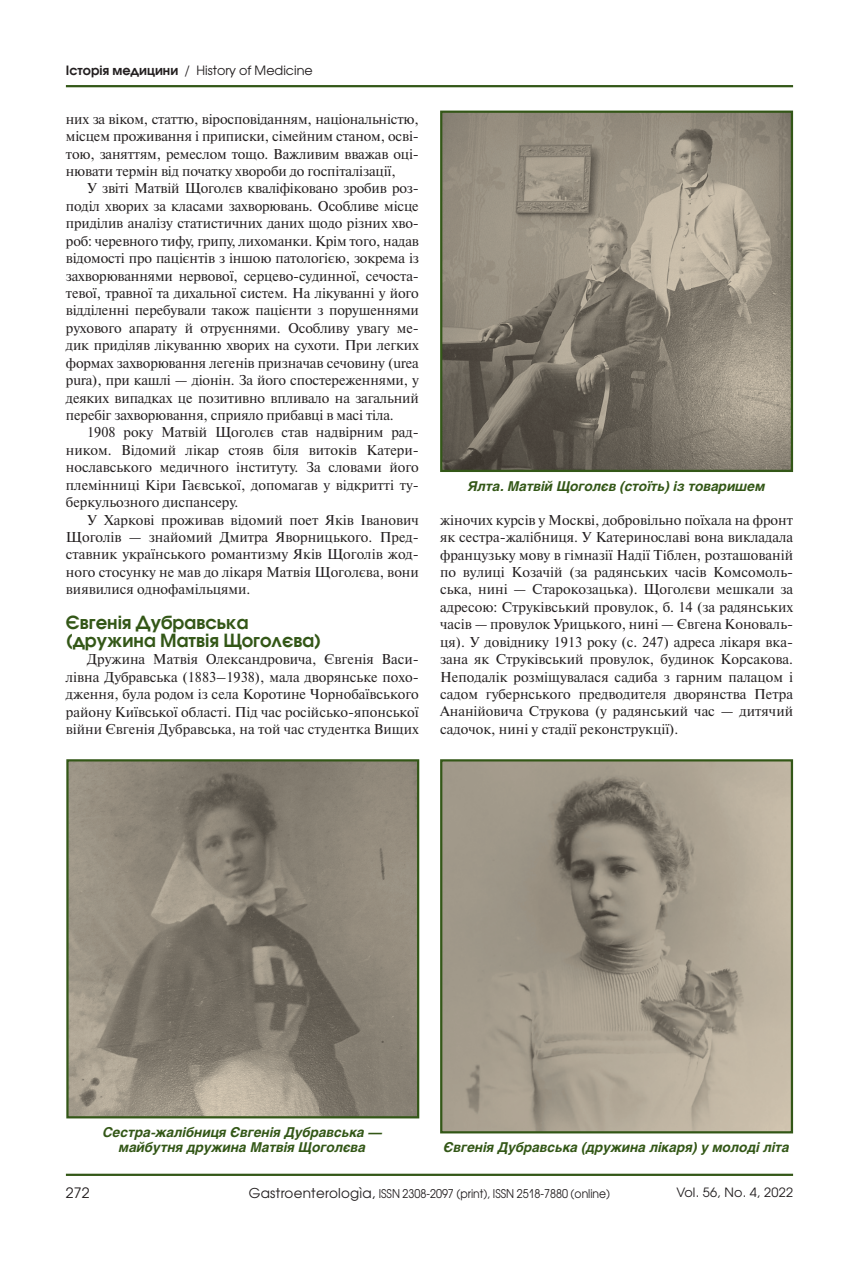
<style>
.page{position:relative;width:859px;height:1263px;background:#fff}
.page>*{position:absolute;margin:0;border:0;box-sizing:border-box;transform-origin:0 0}
.t1{font:700 18px/17.4px "Avant Garde Gothic C";color:#335717}
.t2{font:14.25px/17.4px "Newton C";color:#231f20;text-align:justify}
.t3{font:14.25px "Avant Garde Gothic C";color:#231f20}
.t4{font:italic 700 13.5px/15px "Helios";color:#335717;text-align:center}
.t5{font:12.75px "Avant Garde Gothic C";color:#231f20}
.t6{font:12.75px "Avant Garde Gothic C";letter-spacing:.02em;color:#231f20}
.t7{font:12px "Avant Garde Gothic C";color:#231f20;scale:.9 1}
.s1{font-weight:700}
.s2{font-size:13.5px}
.s3{font-family:"Century Gothic";font-size:13.8px}
.s4{font-size:13.95px}
</style>
<div class="page">
<hr style="left:66px;top:85px;width:727px;height:2px;background:#335717">
<hr style="left:66px;top:1174px;width:727px;height:2px;background:#335717">
<img style="left:443px;top:114px;width:347px;height:355px">
<div style="left:440px;top:111px;width:353px;height:361px;border:2px solid #335717"></div>
<img style="left:69px;top:762px;width:347px;height:353px">
<div style="left:66px;top:759px;width:353px;height:359px;border:2px solid #335717"></div>
<img style="left:443px;top:762px;width:347px;height:368px">
<div style="left:440px;top:759px;width:353px;height:374px;border:2px solid #335717"></div>
<p class="t5" style="left:66px;top:63px;width:248px"><span class="s1">Історія медицини</span> / History of Medicine</p>
<p class="t2" style="left:66px;top:110px;width:354px">них за віком, статтю, віросповіданням, національністю, місцем проживання і приписки, сімейним станом, осві&shy;тою, заняттям, ремеслом тощо. Важливим вважав оці&shy;нювати термін від початку хвороби до госпіталізації,</p>
<p class="t2" style="left:66px;top:180px;width:354px;text-indent:21px">У звіті Матвій Щоголєв кваліфіковано зробив роз&shy;поділ хворих за класами захворювань. Особливе місце приділив аналізу статистичних даних щодо різних хво&shy;роб: черевного тифу, грипу, лихоманки. Крім того, надав відомості про пацієнтів з іншою патологією, зокрема із захворюваннями нервової, серцево-судинної, сечоста&shy;тевої, травної та дихальної систем. На лікуванні у його відділенні перебували також пацієнти з порушеннями рухового апарату й отруєннями. Особливу увагу ме&shy;дик приділяв лікуванню хворих на сухоти. При легких формах захворювання легенів призначав сечовину (urea pura), при кашлі — діонін. За його спостереженнями, у деяких випадках це позитивно впливало на загальний перебіг захворювання, сприяло прибавці в масі тіла.</p>
<p class="t2" style="left:66px;top:424px;width:354px;text-indent:21px">1908 року Матвій Щоголєв став надвірним рад&shy;ником. Відомий лікар стояв біля витоків Катери&shy;нославського медичного інституту. За словами його племінниці Кіри Гаєвської, допомагав у відкритті ту&shy;беркульозного диспансеру.</p>
<p class="t2" style="left:66px;top:511px;width:354px;text-indent:21px">У Харкові проживав відомий поет Яків Іванович Щоголів — знайомий Дмитра Яворницького. Пред&shy;ставник українського романтизму Яків Щоголів жод&shy;ного стосунку не мав до лікаря Матвія Щоголєва, вони виявилися однофамільцями.</p>
<p class="t1" style="left:66px;top:614px;width:257px">Євгенія Дубравська (дружина Матвія Щоголєва)</p>
<p class="t2" style="left:66px;top:651px;width:354px;text-indent:21px">Дружина Матвія Олександровича, Євгенія Васи&shy;лівна Дубравська (1883–1938), мала дворянське похо&shy;дження, була родом із села Коротине Чорнобаївського району Київської області. Під час російсько-японської війни Євгенія Дубравська, на той час студентка Вищих</p>
<p class="t4" style="left:468px;top:479px;width:299px">Ялта. Матвій Щоголєв (стоїть) із товаришем</p>
<p class="t2" style="left:440px;top:511px;width:354px">жіночих курсів у Москві, добровільно поїхала на фронт як сестра-жалібниця. У Катеринославі вона викладала французьку мову в гімназії Надії Тіблен, розташованій по вулиці Козачій (за радянських часів Комсомоль&shy;ська, нині — Старокозацька). Щоголєви мешкали за адресою: Струківський провулок, б. 14 (за радянських часів — провулок Урицького, нині — Євгена Коноваль&shy;ця). У довіднику 1913 року (с. 247) адреса лікаря вка&shy;зана як Струківський провулок, будинок Корсакова.<br>Неподалік розміщувалася садиба з гарним палацом і садом губернського предводителя дворянства Петра Ананійовича Струкова (у радянський час — дитячий садочок, нині у стадії реконструкції).</p>
<p class="t4" style="left:103px;top:1125px;width:281px">Сестра-жалібниця Євгенія Дубравська — майбутня дружина Матвія Щоголєва</p>
<p class="t4" style="left:444px;top:1140px;width:348px">Євгенія Дубравська (дружина лікаря) у молоді літа</p>
<p class="t3" style="left:66px;top:1184px;width:25px">272</p>
<p class="t7" style="left:249px;top:1186px;width:403px"><span class="s2">Gastroenterolog</span><span class="s3">ì</span><span class="s2">a</span><span class="s4">,</span> ISSN 2308-2097 (print), ISSN 2518-7880 (online)</p>
<p class="t6" style="left:676px;top:1185px;width:118px">Vol. 56, No. 4, 2022</p>
</div>
